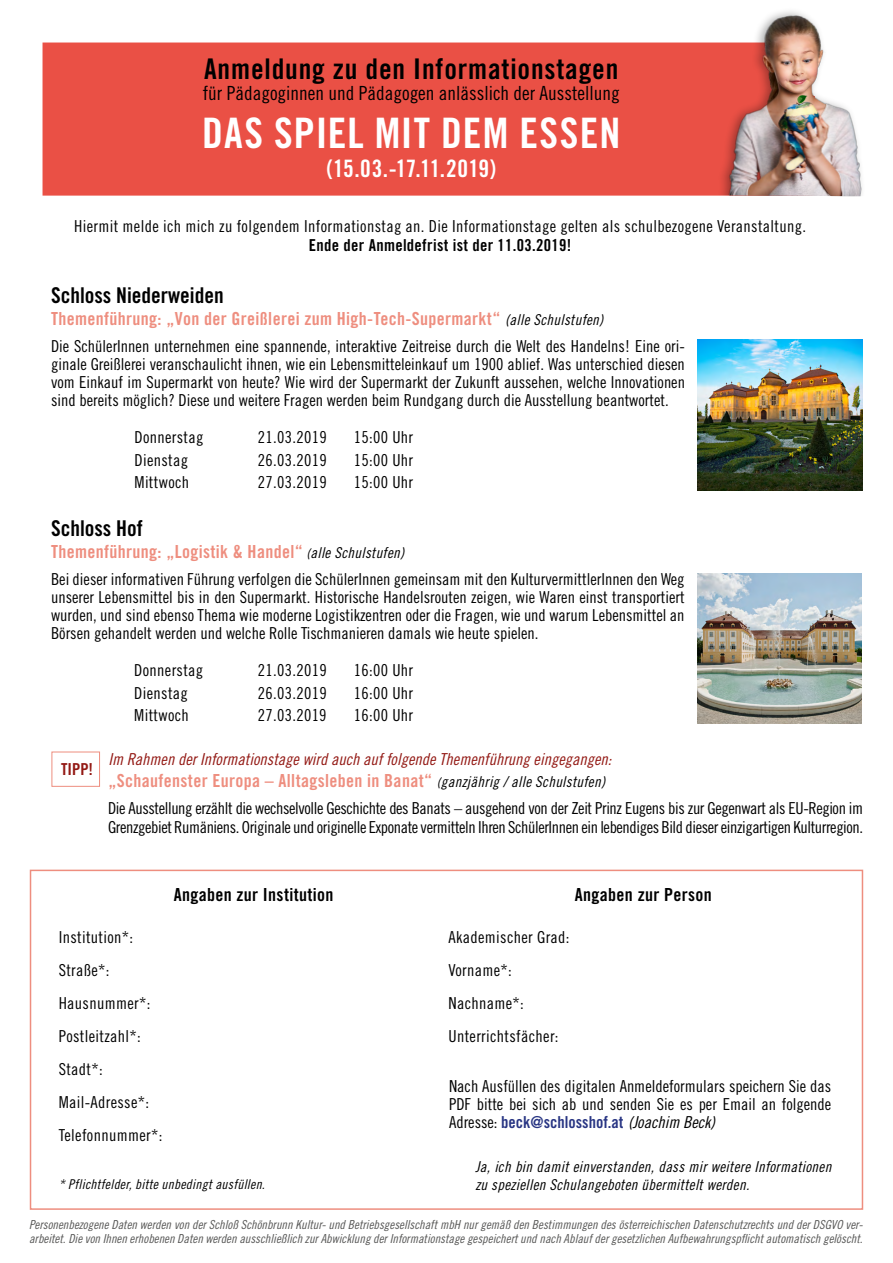
<style>
.page{position:relative;width:893px;height:1263px;background:#fff}
.page>*{position:absolute;margin:0;border:0;box-sizing:border-box;transform-origin:0 0}
.t1{font:42px "Trade Gothic LT Std Bd Cn 20";letter-spacing:.025em;color:#fff}
.t2{font:28.5px "Trade Gothic LT Std Bd Cn 20";letter-spacing:.03em;color:#000}
.t3{font:24px "Trade Gothic LT Std Bd Cn 20";letter-spacing:-.025em;color:#fff}
.t4{font:21.75px "Trade Gothic LT Std Bd Cn 20";color:#000}
.t5{font:19.5px "Trade Gothic LT Std Cn 18";color:#000}
.t6{font:18px "Trade Gothic LT Std Bd Cn 20";letter-spacing:.02em;color:#ee8e7f}
.t7{font:18px "Trade Gothic LT Std Bd Cn 20";letter-spacing:.02em;color:#000}
.t8{font:16.5px/18px "Trade Gothic LT Std Cn 18";color:#000;text-align:justify}
.t9{font:16.5px/33px "Trade Gothic LT Std Cn 18";letter-spacing:.02em;color:#000}
.t10{font:16.5px/19.5px "Trade Gothic LT Std Cn 18";letter-spacing:-.025em;color:#000}
.t11{font:16.5px "Trade Gothic LT Std Cn 18 Obl";color:#931914}
.t12{font:16.5px "Trade Gothic LT Std Bd Cn 20";color:#283583}
.t13{font:16.5px "Trade Gothic LT Std Bd Cn 20";letter-spacing:.02em;color:#000}
.t14{font:16.5px "Trade Gothic LT Std Bd Cn 20";color:#931914}
.t15{font:15px "Trade Gothic LT Std Cn 18 Obl";letter-spacing:.02em;color:#000}
.t16{font:13.5px "Trade Gothic LT Std Cn 18 Obl";letter-spacing:.02em;color:#000}
.t17{font:12.45px/13.5px "Trade Gothic LT Std Cn 18 Obl";color:#575756}
.s1{font-family:"Trade Gothic LT Std Cn 18 Obl";font-size:15px;color:#000}
.s2{font-family:"Trade Gothic LT Std Cn 18 Obl";font-size:13.5px;color:#000}
.s3{font-family:"Trade Gothic LT Std Cn 18";color:#000}
.s4{font-family:"Trade Gothic LT Std Cn 18 Obl";color:#000}
</style>
<div class="page">
<div style="left:30px;top:870px;width:833px;height:340px;border:2px solid #ee8e7f"></div>
<div style="left:43px;top:43px;width:645px;height:153px;background:#ea5045"></div>
<img style="left:688px;top:11px;width:174px;height:185px">
<img style="left:698px;top:340px;width:164px;height:150px">
<img style="left:697px;top:574px;width:165px;height:150px">
<div style="left:52px;top:752px;width:48px;height:35px;border:1px solid #ee8e7f"></div>
<h2 class="t2" style="left:204px;top:51px;width:416px">Anmeldung zu den Informationstagen</h2>
<p class="t5" style="left:203px;top:81px;width:418px">für Pädagoginnen und Pädagogen anlässlich der Ausstellung</p>
<h1 class="t1" style="left:202px;top:107px;width:420px">DAS SPIEL MIT DEM ESSEN</h1>
<h3 class="t3" style="left:326px;top:154px;width:171px">(15.03.-17.11.2019)</h3>
<p class="t9" style="left:74px;top:209px;width:733px">Hiermit melde ich mich zu folgendem Informationstag an. Die Informationstage gelten als schulbezogene Veranstaltung.</p>
<p class="t13" style="left:309px;top:235px;width:264px">Ende der Anmeldefrist ist der 11.03.2019!</p>
<h3 class="t4" style="left:51px;top:282px;width:174px">Schloss Niederweiden</h3>
<p class="t6" style="left:51px;top:308px;width:554px">Themenführung: „Von der Greißlerei zum High-Tech-Supermarkt“ <span class="s1">(alle Schulstufen)</span></p>
<p class="t8" style="left:51px;top:337px;width:635px">Die SchülerInnen unternehmen eine spannende, interaktive Zeitreise durch die Welt des Handelns! Eine ori&shy;ginale Greißlerei veranschaulicht ihnen, wie ein Lebensmitteleinkauf um 1900 ablief. Was unterschied diesen vom Einkauf im Supermarkt von heute? Wie wird der Supermarkt der Zukunft aussehen, welche Innovationen sind bereits möglich? Diese und weitere Fragen werden beim Rundgang durch die Ausstellung beantwortet.</p>
<p class="t9" style="left:135px;top:421px;width:70px">Donnerstag</p>
<p class="t8" style="left:258px;top:428px;width:70px">21.03.2019</p>
<p class="t8" style="left:354px;top:428px;width:61px">15:00 Uhr</p>
<p class="t9" style="left:135px;top:443px;width:55px">Dienstag</p>
<p class="t8" style="left:258px;top:451px;width:70px">26.03.2019</p>
<p class="t8" style="left:354px;top:451px;width:61px">15:00 Uhr</p>
<p class="t9" style="left:135px;top:466px;width:56px">Mittwoch</p>
<p class="t8" style="left:258px;top:473px;width:70px">27.03.2019</p>
<p class="t8" style="left:354px;top:473px;width:61px">15:00 Uhr</p>
<h3 class="t4" style="left:51px;top:515px;width:93px">Schloss Hof</h3>
<p class="t6" style="left:51px;top:541px;width:355px">Themenführung: „Logistik &amp; Handel“ <span class="s2">(</span><span class="s1">alle Schulstufen)</span></p>
<p class="t8" style="left:51px;top:570px;width:635px">Bei dieser informativen Führung verfolgen die SchülerInnen gemeinsam mit den KulturvermittlerInnen den Weg unserer Lebensmittel bis in den Supermarkt. Historische Handelsrouten zeigen, wie Waren einst transportiert wurden, und sind ebenso Thema wie moderne Logistikzentren oder die Fragen, wie und warum Lebensmittel an Börsen gehandelt werden und welche Rolle Tischmanieren damals wie heute spielen.</p>
<p class="t9" style="left:134px;top:654px;width:70px">Donnerstag</p>
<p class="t8" style="left:258px;top:661px;width:70px">21.03.2019</p>
<p class="t8" style="left:354px;top:661px;width:61px">16:00 Uhr</p>
<p class="t9" style="left:134px;top:676px;width:55px">Dienstag</p>
<p class="t8" style="left:258px;top:684px;width:70px">26.03.2019</p>
<p class="t8" style="left:354px;top:684px;width:61px">16:00 Uhr</p>
<p class="t9" style="left:134px;top:699px;width:56px">Mittwoch</p>
<p class="t8" style="left:258px;top:706px;width:70px">27.03.2019</p>
<p class="t8" style="left:354px;top:706px;width:61px">16:00 Uhr</p>
<p class="t11" style="left:108px;top:749px;width:505px">Im Rahmen der Informationstage wird auch auf folgende Themenführung eingegangen:</p>
<p class="t6" style="left:108px;top:770px;width:498px">„Schaufenster Europa – Alltagsleben in Banat“ <span class="s2">(</span><span class="s1">ganzjährig / alle Schulstufen)</span></p>
<p class="t10" style="left:108px;top:798px;width:757px">Die Ausstellung erzählt die wechselvolle Geschichte des Banats – ausgehend von der Zeit Prinz Eugens bis zur Gegenwart als EU-Region im<br>Grenzgebiet Rumäniens. Originale und originelle Exponate vermitteln Ihren SchülerInnen ein lebendiges Bild dieser einzigartigen Kulturregion.</p>
<p class="t14" style="left:61px;top:759px;width:34px">TIPP!</p>
<p class="t9" style="left:59px;top:920px;width:105px">Institution*:<br>Straße*:<br>Hausnummer*:<br>Postleitzahl*:<br>Stadt*:<br>Mail-Adresse*:<br>Telefonnummer*:</p>
<p class="t7" style="left:174px;top:884px;width:161px">Angaben zur Institution</p>
<p class="t7" style="left:575px;top:884px;width:139px">Angaben zur Person</p>
<p class="t9" style="left:448px;top:920px;width:123px">Akademischer Grad:<br>Vorname*:<br>Nachname*:<br>Unterrichtsfächer:</p>
<p class="t8" style="left:449px;top:1077px;width:384px">Nach Ausfüllen des digitalen Anmeldeformulars speichern Sie das<br>PDF bitte bei sich ab und senden Sie es per Email an folgende</p>
<p class="t12" style="left:449px;top:1112px;width:268px"><span class="s3">Adresse:</span> beck@schlosshof.at <span class="s4">(Joachim Beck)</span></p>
<p class="t15" style="left:475px;top:1157px;width:357px">Ja, ich bin damit einverstanden, dass mir weitere Informationen</p>
<p class="t16" style="left:59px;top:1176px;width:208px">* Pflichtfelder, bitte unbedingt ausfüllen.</p>
<p class="t15" style="left:475px;top:1175px;width:276px">zu speziellen Schulangeboten übermittelt werden.</p>
<p class="t17" style="left:29px;top:1218px;width:835px">Personenbezogene Daten werden von der Schloß Schönbrunn Kultur- und Betriebsgesellschaft mbH nur gemäß den Bestimmungen des österreichischen Datenschutzrechts und der DSGVO ver&shy;arbeitet. Die von Ihnen erhobenen Daten werden ausschließlich zur Abwicklung der Informationstage gespeichert und nach Ablauf der gesetzlichen Aufbewahrungspflicht automatisch gelöscht.</p>
</div>
